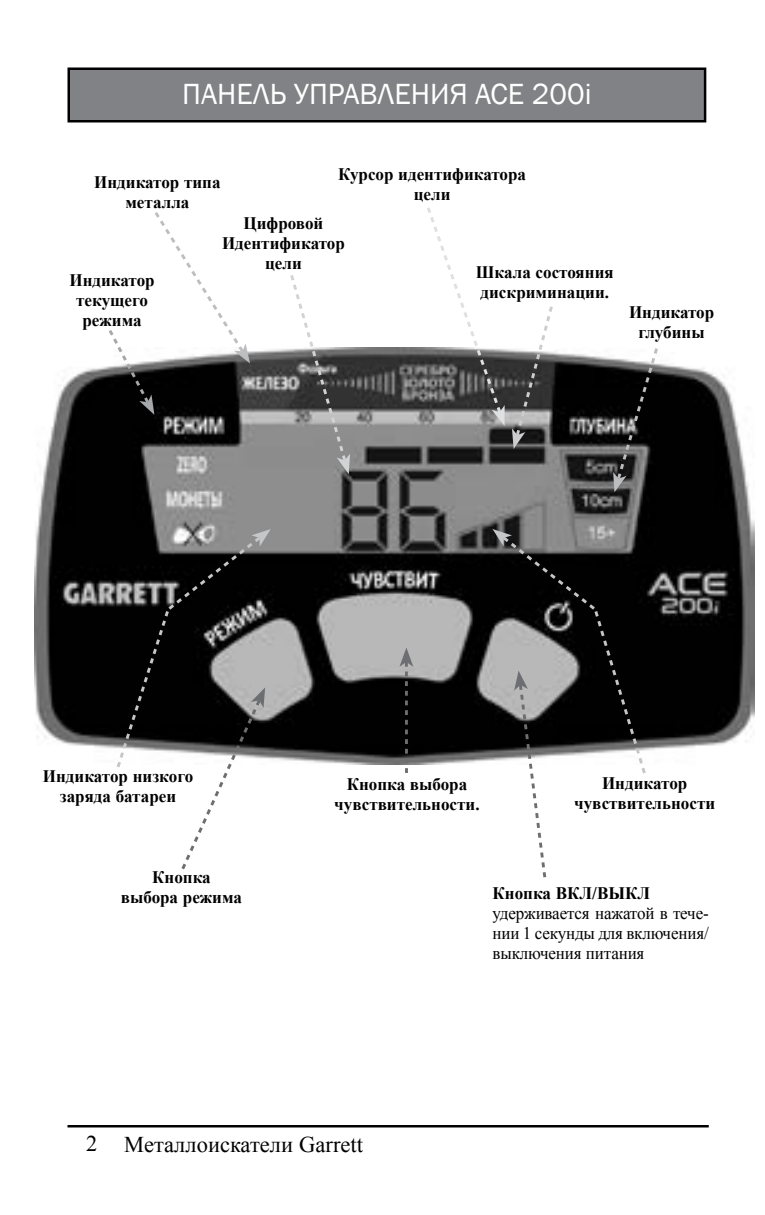
<style>
.page{position:relative;width:765px;height:1215px;background:#fff}
.page>*{position:absolute;margin:0;border:0;box-sizing:border-box;transform-origin:0 0}
.t1{font:30px "Franklin Gothic";color:#fff}
.t2{font:22.5px "Times New Roman";color:#000}
.t3{font:700 17.5px/20px "Times New Roman";color:#000;text-align:center}
.t4{font:17.5px/20px "Times New Roman";letter-spacing:-.01em;color:#000;text-align:justify}
</style>
<div class="page">
<hr style="left:68px;top:1125px;width:641px;height:3px;background:#000">
<div style="left:69px;top:69px;width:636px;height:52px;background:#808285"></div>
<div style="left:68px;top:68px;width:638px;height:54px;border:2px solid #000"></div>
<img style="left:34px;top:356px;width:720px;height:409px">
<svg style="left:398px;top:648px;width:21px;height:125px;background:#444"></svg>
<svg style="left:608px;top:348px;width:59px;height:144px;background:#3c3c3c"></svg>
<svg style="left:412px;top:207px;width:58px;height:211px"></svg>
<svg style="left:86px;top:212px;width:326px;height:262px"></svg>
<svg style="left:470px;top:306px;width:129px;height:143px"></svg>
<svg style="left:58px;top:526px;width:224px;height:344px"></svg>
<svg style="left:448px;top:526px;width:260px;height:352px"></svg>
<h1 class="t1" style="left:182px;top:75px;width:145px">Панель управ</h1>
<h1 class="t1" style="left:378px;top:75px;width:35px">лени</h1>
<h1 class="t1" style="left:450px;top:75px;width:143px">я ACE 200i</h1>
<p class="t3" style="left:94px;top:172px;width:128px">Индикатор типа металла</p>
<p class="t3" style="left:338px;top:164px;width:190px">Курсор идентификатора цели</p>
<p class="t3" style="left:69px;top:269px;width:87px">Индикатор текущего режима</p>
<p class="t3" style="left:222px;top:212px;width:124px">Цифровой<br>Идентификатор цели</p>
<p class="t3" style="left:476px;top:262px;width:139px;text-align:left">Шкала состояния дискриминации.</p>
<p class="t3" style="left:629px;top:301px;width:87px">Индикатор глубины</p>
<p class="t3" style="left:43px;top:766px;width:152px">Индикатор низкого заряда батареи</p>
<p class="t3" style="left:121px;top:867px;width:123px">Кнопка<br>выбора режима</p>
<p class="t3" style="left:334px;top:774px;width:147px">Кнопка выбора чувствительности.</p>
<p class="t3" style="left:574px;top:773px;width:143px">Индикатор чувствительности</p>
<p class="t3" style="left:493px;top:882px;width:159px">Кнопка ВКЛ/ВЫКЛ</p>
<p class="t4" style="left:493px;top:903px;width:218px">удерживается нажатой в тече&shy;нии 1 секунды для включения/ выключения питания</p>
<p class="t2" style="left:86px;top:1129px;width:278px">2 Металлоискатели Garrett</p>
</div>
